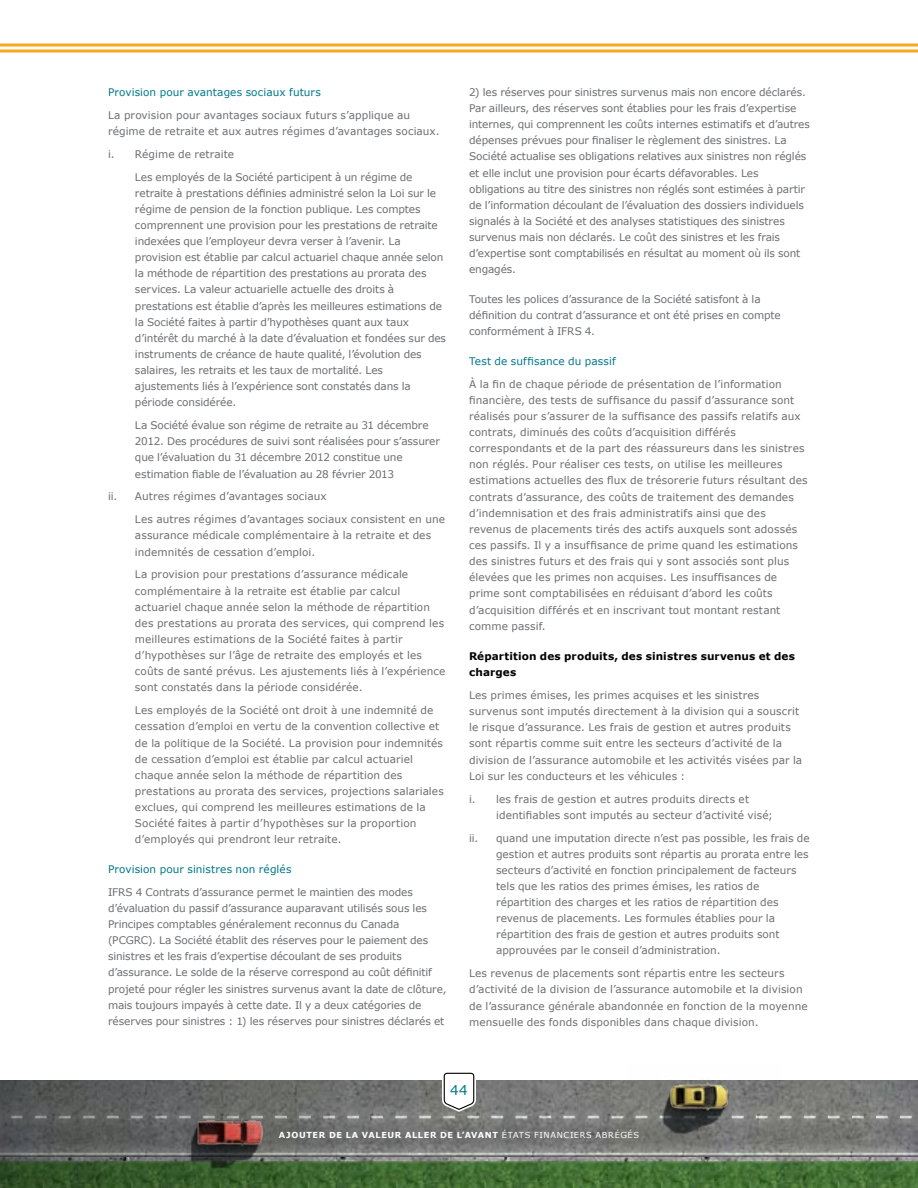
<style>
.page{position:relative;width:918px;height:1188px;background:#fff}
.page>*{position:absolute;margin:0;border:0;box-sizing:border-box;transform-origin:0 0}
.t1{font:13.5px "Verdana";color:#00788a}
.t2{font:10.5px/16.2px "Verdana";color:#6d6e71}
.t3{font:10.5px "Verdana";letter-spacing:.01em;color:#00788a}
.t4{font:700 10.5px/16.5px "Verdana";letter-spacing:.015em;color:#000}
.t5{font:700 8.25px "Verdana";letter-spacing:.075em;color:#fff}
.s1{font-weight:400}
</style>
<div class="page">
<svg style="left:0;top:1118px;width:918px;height:70px;background:#5f7158"></svg>
<svg style="left:0;top:1072px;width:918px;height:46px"></svg>
<hr style="left:0;top:44px;width:918px;height:2px;background:#faa61a">
<hr style="left:0;top:50px;width:918px;height:2px;background:#faa61a">
<img style="left:149px;top:1093px;width:160px;height:90px">
<img style="left:626px;top:1072px;width:156px;height:80px">
<p class="t3" style="left:108px;top:85px;width:214px">Provision pour avantages sociaux futurs</p>
<p class="t2" style="left:108px;top:107px;width:333px">La provision pour avantages sociaux futurs s’applique au régime de retraite et aux autres régimes d’avantages sociaux.</p>
<p class="t2" style="left:135px;top:142px;width:279px;line-height:23px;text-indent:-27px">i. Régime de retraite<br>Les employés de la Société participent à un régime de</p>
<p class="t2" style="left:135px;top:185px;width:313px">retraite à prestations définies administré selon la Loi sur le régime de pension de la fonction publique. Les comptes comprennent une provision pour les prestations de retraite indexées que l’employeur devra verser à l’avenir. La provision est établie par calcul actuariel chaque année selon la méthode de répartition des prestations au prorata des services. La valeur actuarielle actuelle des droits à prestations est établie d’après les meilleures estimations de la Société faites à partir d’hypothèses quant aux taux d’intérêt du marché à la date d’évaluation et fondées sur des instruments de créance de haute qualité, l’évolution des salaires, les retraits et les taux de mortalité. Les ajustements liés à l’expérience sont constatés dans la période considérée.</p>
<p class="t2" style="left:135px;top:417px;width:306px">La Société évalue son régime de retraite au 31 décembre 2012. Des procédures de suivi sont réalisées pour s’assurer que l’évaluation du 31 décembre 2012 constitue une estimation fiable de l’évaluation au 28 février 2013</p>
<p class="t2" style="left:135px;top:485px;width:311px;line-height:23px;text-indent:-27px">ii. Autres régimes d’avantages sociaux<br>Les autres régimes d’avantages sociaux consistent en une</p>
<p class="t2" style="left:135px;top:527px;width:298px">assurance médicale complémentaire à la retraite et des indemnités de cessation d’emploi.</p>
<p class="t2" style="left:135px;top:566px;width:312px">La provision pour prestations d’assurance médicale complémentaire à la retraite est établie par calcul actuariel chaque année selon la méthode de répartition des prestations au prorata des services, qui comprend les meilleures estimations de la Société faites à partir d’hypothèses sur l’âge de retraite des employés et les coûts de santé prévus. Les ajustements liés à l’expérience sont constatés dans la période considérée.</p>
<p class="t2" style="left:135px;top:702px;width:310px">Les employés de la Société ont droit à une indemnité de cessation d’emploi en vertu de la convention collective et de la politique de la Société. La provision pour indemnités de cessation d’emploi est établie par calcul actuariel chaque année selon la méthode de répartition des prestations au prorata des services, projections salariales exclues, qui comprend les meilleures estimations de la Société faites à partir d’hypothèses sur la proportion d’employés qui prendront leur retraite.</p>
<p class="t3" style="left:108px;top:862px;width:185px">Provision pour sinistres non réglés</p>
<p class="t2" style="left:108px;top:884px;width:340px">IFRS 4 Contrats d’assurance permet le maintien des modes d’évaluation du passif d’assurance auparavant utilisés sous les Principes comptables généralement reconnus du Canada (PCGRC). La Société établit des réserves pour le paiement des sinistres et les frais d’expertise découlant de ses produits d’assurance. Le solde de la réserve correspond au coût définitif projeté pour régler les sinistres survenus avant la date de clôture, mais toujours impayés à cette date. Il y a deux catégories de réserves pour sinistres : 1) les réserves pour sinistres déclarés et</p>
<p class="t2" style="left:469px;top:84px;width:342px">2) les réserves pour sinistres survenus mais non encore déclarés.<br>Par ailleurs, des réserves sont établies pour les frais d’expertise internes, qui comprennent les coûts internes estimatifs et d’autres dépenses prévues pour finaliser le règlement des sinistres. La Société actualise ses obligations relatives aux sinistres non réglés et elle inclut une provision pour écarts défavorables. Les obligations au titre des sinistres non réglés sont estimées à partir de l’information découlant de l’évaluation des dossiers individuels signalés à la Société et des analyses statistiques des sinistres survenus mais non déclarés. Le coût des sinistres et les frais d’expertise sont comptabilisés en résultat au moment où ils sont engagés.</p>
<p class="t2" style="left:469px;top:291px;width:313px">Toutes les polices d’assurance de la Société satisfont à la définition du contrat d’assurance et ont été prises en compte conformément à IFRS 4.</p>
<p class="t3" style="left:469px;top:354px;width:148px">Test de suffisance du passif</p>
<p class="t2" style="left:469px;top:376px;width:340px">À la fin de chaque période de présentation de l’information financière, des tests de suffisance du passif d’assurance sont réalisés pour s’assurer de la suffisance des passifs relatifs aux contrats, diminués des coûts d’acquisition différés correspondants et de la part des réassureurs dans les sinistres non réglés. Pour réaliser ces tests, on utilise les meilleures estimations actuelles des flux de trésorerie futurs résultant des contrats d’assurance, des coûts de traitement des demandes d’indemnisation et des frais administratifs ainsi que des revenus de placements tirés des actifs auxquels sont adossés ces passifs. Il y a insuffisance de prime quand les estimations des sinistres futurs et des frais qui y sont associés sont plus élevées que les primes non acquises. Les insuffisances de prime sont comptabilisées en réduisant d’abord les coûts d’acquisition différés et en inscrivant tout montant restant comme passif.</p>
<p class="t4" style="left:469px;top:647px;width:327px">Répartition des produits, des sinistres survenus et des charges</p>
<p class="t2" style="left:469px;top:687px;width:335px">Les primes émises, les primes acquises et les sinistres survenus sont imputés directement à la division qui a souscrit le risque d’assurance. Les frais de gestion et autres produits sont répartis comme suit entre les secteurs d’activité de la division de l’assurance automobile et les activités visées par la Loi sur les conducteurs et les véhicules :</p>
<p class="t2" style="left:496px;top:791px;width:278px;text-indent:-27px">i. les frais de gestion et autres produits directs et identifiables sont imputés au secteur d’activité visé;</p>
<p class="t2" style="left:496px;top:830px;width:315px;text-indent:-27px">ii. quand une imputation directe n’est pas possible, les frais de gestion et autres produits sont répartis au prorata entre les secteurs d’activité en fonction principalement de facteurs tels que les ratios des primes émises, les ratios de répartition des charges et les ratios de répartition des revenus de placements. Les formules établies pour la répartition des frais de gestion et autres produits sont approuvées par le conseil d’administration.</p>
<p class="t2" style="left:469px;top:965px;width:340px">Les revenus de placements sont répartis entre les secteurs d’activité de la division de l’assurance automobile et la division de l’assurance générale abandonnée en fonction de la moyenne mensuelle des fonds disponibles dans chaque division.</p>
<p class="t1" style="left:450px;top:1081px;width:19px">44</p>
<p class="t5" style="left:279px;top:1129px;width:362px">AJOUTER DE LA VALEUR ALLER DE L’AVANT <span class="s1">ÉTATS FINANCIERS ABRÉGÉS</span></p>
</div>
